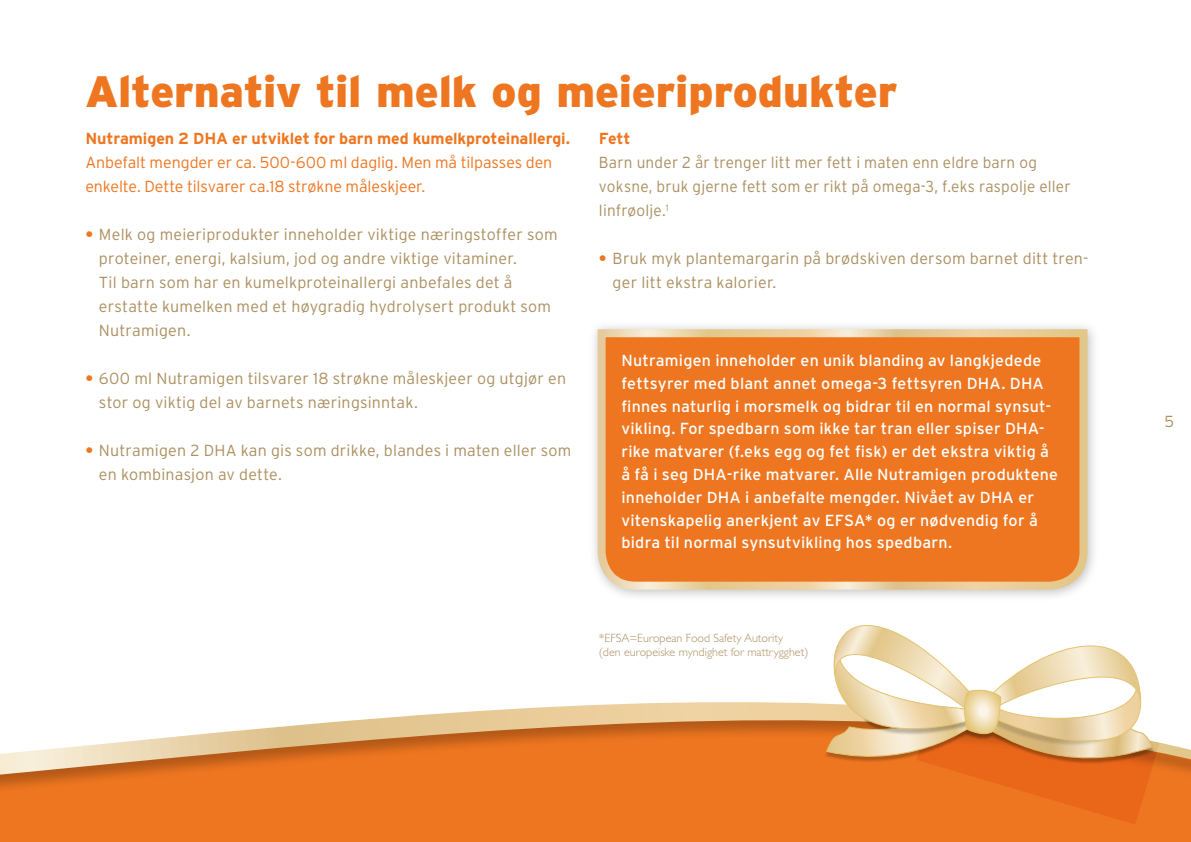
<style>
.page{position:relative;width:1191px;height:842px;background:#fff}
.page>*{position:absolute;margin:0;border:0;box-sizing:border-box;transform-origin:0 0}
.t1{font:900 44px "Interstate";letter-spacing:-.005em;color:#ee7620}
.t2{font:300 16px/24px "Interstate";letter-spacing:.015em;color:#ab8f60}
.t3{font:16px/22.8px "Interstate";letter-spacing:.015em;color:#fff}
.t4{font:300 16px/24px "Interstate";letter-spacing:.015em;color:#ab8f60;scale:.96 1}
.t5{font:300 16px/24px "Interstate";letter-spacing:-.005em;color:#ee7620}
.t6{font:700 16px "Interstate";letter-spacing:-.005em;color:#ee7620}
.t7{font:300 12px/14.4px "Gill Sans";color:#ab8f60}
.s1{font-weight:700;color:#ee7620}
</style>
<div class="page">
<div style="left:0;top:832px;width:747px;height:10px;background:#ee7620"></div>
<div style="left:0;top:644px;width:1191px;height:188px;background:#ee7620"></div>
<svg style="left:0;top:644px;width:747px;height:145px"></svg>
<img style="left:1103px;top:644px;width:88px;height:198px">
<img style="left:1103px;top:644px;width:68px;height:181px">
<img style="left:747px;top:644px;width:356px;height:198px">
<svg style="left:825px;top:625px;width:331px;height:186px"></svg>
<div style="left:588px;top:320px;width:512px;height:282px;background:#000;opacity:.25"></div>
<svg style="left:593px;top:325px;width:498px;height:269px;background:#ed8335"></svg>
<h1 class="t1" style="left:85px;top:67px;width:814px">Alternativ til melk og meieriprodukter</h1>
<p class="t6" style="left:85px;top:129px;width:486px">Nutramigen 2 DHA er utviklet for barn med kumelkproteinallergi.</p>
<p class="t5" style="left:85px;top:150px;width:468px">Anbefalt mengder er ca. 500-600 ml daglig. Men må tilpasses den enkelte. Dette tilsvarer ca.18 strøkne måleskjeer.</p>
<p class="t2" style="left:99px;top:222px;width:460px;text-indent:-14px"><span class="s1">•</span> Melk og meieriprodukter inneholder viktige næringstoffer som proteiner, energi, kalsium, jod og andre viktige vitaminer.<br>Til barn som har en kumelkproteinallergi anbefales det å erstatte kumelken med et høygradig hydrolysert produkt som Nutramigen.</p>
<p class="t2" style="left:99px;top:366px;width:469px;text-indent:-14px"><span class="s1">•</span> 600 ml Nutramigen tilsvarer 18 strøkne måleskjeer og utgjør en stor og viktig del av barnets næringsinntak.</p>
<p class="t2" style="left:99px;top:438px;width:474px;text-indent:-14px"><span class="s1">•</span> Nutramigen 2 DHA kan gis som drikke, blandes i maten eller som en kombinasjon av dette.</p>
<p class="t6" style="left:599px;top:129px;width:33px">Fett</p>
<p class="t4" style="left:599px;top:150px;width:493px">Barn under 2 år trenger litt mer fett i maten enn eldre barn og voksne, bruk gjerne fett som er rikt på omega-3, f.eks raspolje eller linfrøolje.<sup>1</sup></p>
<p class="t2" style="left:612px;top:246px;width:477px;text-indent:-14px"><span class="s1">•</span> Bruk myk plantemargarin på brødskiven dersom barnet ditt tren&shy;ger litt ekstra kalorier.</p>
<p class="t3" style="left:621px;top:349px;width:438px">Nutramigen inneholder en unik blanding av langkjedede fettsyrer med blant annet omega-3 fettsyren DHA. DHA finnes naturlig i morsmelk og bidrar til en normal synsut&shy;vikling. For spedbarn som ikke tar tran eller spiser DHA&shy;rike matvarer (f.eks egg og fet fisk) er det ekstra viktig å å få i seg DHA-rike matvarer. Alle Nutramigen produktene inneholder DHA i anbefalte mengder. Nivået av DHA er vitenskapelig anerkjent av EFSA* og er nødvendig for å bidra til normal synsutvikling hos spedbarn.</p>
<p class="t7" style="left:599px;top:631px;width:211px">*EFSA=European Food Safety Autority<br>(den europeiske myndighet for mattrygghet)</p>
<p class="t2" style="left:1164px;top:410px;width:11px">5</p>
</div>
